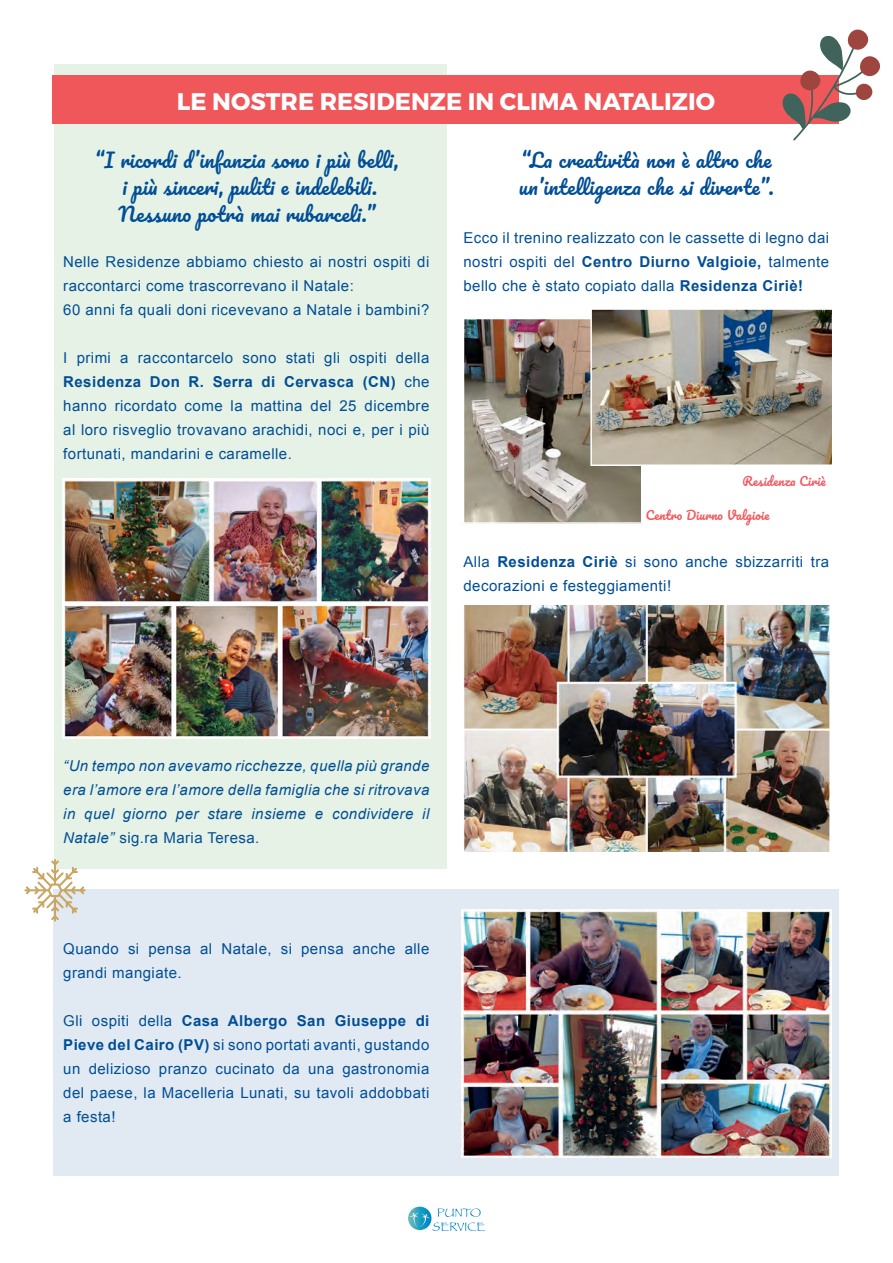
<style>
.page{position:relative;width:893px;height:1263px;background:#fff}
.page>*{position:absolute;margin:0;border:0;box-sizing:border-box;transform-origin:0 0}
.t1{font:700 24px "Montserrat";color:#fff}
.t2{font:19.5px/27px "Pacifico";letter-spacing:.03em;color:#014e96}
.t3{font:15px/24px "Arial";letter-spacing:.03em;color:#014e96}
.t4{font:italic 15px/24px "Arial";letter-spacing:.03em;color:#014e96;text-align:justify}
.t5{font:12px "Pacifico";letter-spacing:.03em;color:#f0575b}
.t6{font:12px "Pacifico";letter-spacing:.03em;color:#f05964}
.s1{font-weight:700}
.s2{font-style:normal}
</style>
<div class="page">
<div style="left:54px;top:64px;width:392px;height:804px;background:#e5f2e5"></div>
<div style="left:54px;top:889px;width:785px;height:287px;background:#e1eaf3"></div>
<svg style="left:408px;top:1206px;width:77px;height:25px"></svg>
<div style="left:53px;top:75px;width:786px;height:49px;background:#f0575b"></div>
<img style="left:63px;top:479px;width:367px;height:260px">
<img style="left:466px;top:321px;width:173px;height:200px">
<div style="left:463px;top:318px;width:179px;height:206px;border:2px solid #fff"></div>
<img style="left:593px;top:311px;width:237px;height:152px">
<div style="left:590px;top:308px;width:243px;height:158px;border:2px solid #fff"></div>
<img style="left:463px;top:606px;width:366px;height:246px">
<img style="left:462px;top:909px;width:369px;height:248px">
<svg style="left:782px;top:29px;width:98px;height:112px"></svg>
<svg style="left:24px;top:859px;width:62px;height:62px"></svg>
<p class="t1" style="left:177px;top:86px;width:539px">LE NOSTRE RESIDENZE IN CLIMA NATALIZIO</p>
<p class="t2" style="left:95px;top:147px;width:305px">“I ricordi d’infanzia sono i più belli,</p>
<p class="t2" style="left:123px;top:174px;width:256px">i più sinceri, puliti e indelebili.</p>
<p class="t2" style="left:119px;top:201px;width:258px">Nessuno potrà mai rubarceli.”</p>
<p class="t3" style="left:63px;top:250px;width:368px">Nelle Residenze abbiamo chiesto ai nostri ospiti di raccontarci come trascorrevano il Natale:</p>
<p class="t3" style="left:63px;top:298px;width:368px">60 anni fa quali doni ricevevano a Natale i bambini?</p>
<p class="t3" style="left:63px;top:346px;width:368px;text-align:justify">I primi a raccontarcelo sono stati gli ospiti della <span class="s1">Residenza Don R. Serra di Cervasca (CN)</span> che hanno ricordato come la mattina del 25 dicembre al loro risveglio trovavano arachidi, noci e, per i più fortunati, mandarini e caramelle.</p>
<p class="t2" style="left:519px;top:147px;width:256px">“La creatività non è altro che un’intelligenza che si diverte”.</p>
<p class="t3" style="left:463px;top:225px;width:367px;text-align:justify">Ecco il trenino realizzato con le cassette di legno dai nostri ospiti del <span class="s1">Centro Diurno Valgioie,</span> talmente bello che è stato copiato dalla <span class="s1">Residenza Ciriè!</span></p>
<p class="t6" style="left:742px;top:475px;width:85px">Residenza Ciriè</p>
<p class="t5" style="left:646px;top:509px;width:125px">Centro Diurno Valgioie</p>
<p class="t3" style="left:463px;top:550px;width:367px">Alla <span class="s1">Residenza Ciriè</span> si sono anche sbizzarriti tra decorazioni e festeggiamenti!</p>
<p class="t4" style="left:63px;top:753px;width:368px">“Un tempo non avevamo ricchezze, quella più grande era l’amore era l’amore della famiglia che si ritrovava in quel giorno per stare insieme e condividere il Natale” <span class="s2">sig.ra Maria Teresa.</span></p>
<p class="t3" style="left:63px;top:937px;width:368px">Quando si pensa al Natale, si pensa anche alle grandi mangiate.</p>
<p class="t3" style="left:63px;top:1009px;width:368px;text-align:justify">Gli ospiti della <span class="s1">Casa Albergo San Giuseppe di Pieve del Cairo (PV)</span> si sono portati avanti, gustando un delizioso pranzo cucinato da una gastronomia del paese, la Macelleria Lunati, su tavoli addobbati a festa!</p>
</div>
